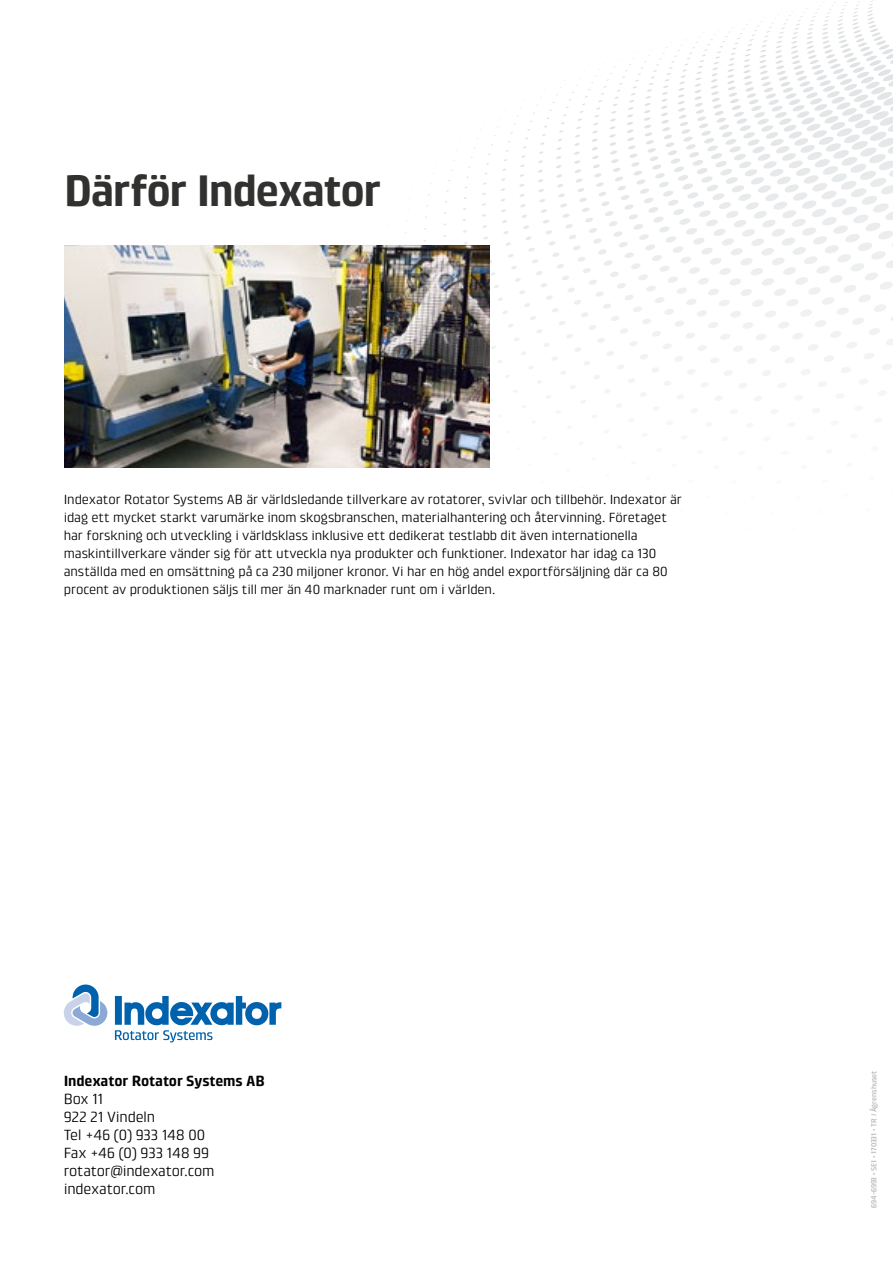
<style>
.page{position:relative;width:893px;height:1263px;background:#fff}
.page>*{position:absolute;margin:0;border:0;box-sizing:border-box;transform-origin:0 0}
.t1{font:700 45px "Klint LT Pro";letter-spacing:-.035em;color:#313130}
.t2{font:15px/18px "Klint LT Pro";letter-spacing:-.015em;color:#000}
.t3{font:700 15px "Klint LT Pro";letter-spacing:-.01em;color:#000}
.t4{font:13.5px/18px "Klint LT Pro";letter-spacing:-.01em;color:#000}
.t5{font:500 7.5px "Klint LT Pro";letter-spacing:-.01em;color:#b1b2b3}
</style>
<div class="page">
<svg style="left:387px;top:0;width:506px;height:413px"></svg>
<svg style="left:115px;top:996px;width:166px;height:46px"></svg>
<svg style="left:64px;top:984px;width:43px;height:42px"></svg>
<img style="left:65px;top:245px;width:425px;height:223px">
<h1 class="t1" style="left:64px;top:165px;width:319px">Därför Indexator</h1>
<p class="t4" style="left:64px;top:490px;width:620px">Indexator Rotator Systems AB är världsledande tillverkare av rotatorer, svivlar och tillbehör. Indexator är idag ett mycket starkt varumärke inom skogsbranschen, materialhantering och återvinning. Företaget har forskning och utveckling i världsklass inklusive ett dedikerat testlabb dit även internationella maskintillverkare vänder sig för att utveckla nya produkter och funktioner. Indexator har idag ca 130 anställda med en omsättning på ca 230 miljoner kronor. Vi har en hög andel exportförsäljning där ca 80 procent av produktionen säljs till mer än 40 marknader runt om i världen.</p>
<p class="t3" style="left:64px;top:1072px;width:202px">Indexator Rotator Systems AB</p>
<p class="t2" style="left:64px;top:1089px;width:152px">Box 11<br>922 21 Vindeln<br>Tel +46 (0) 933 148 00<br>Fax +46 (0) 933 148 99 rotator@indexator.com indexator.com</p>
<p class="t5" style="left:870px;top:1207px;width:138px;rotate:-90deg">694-6993 • SE1 • 170331 • TR / Ågrenshuset</p>
</div>
